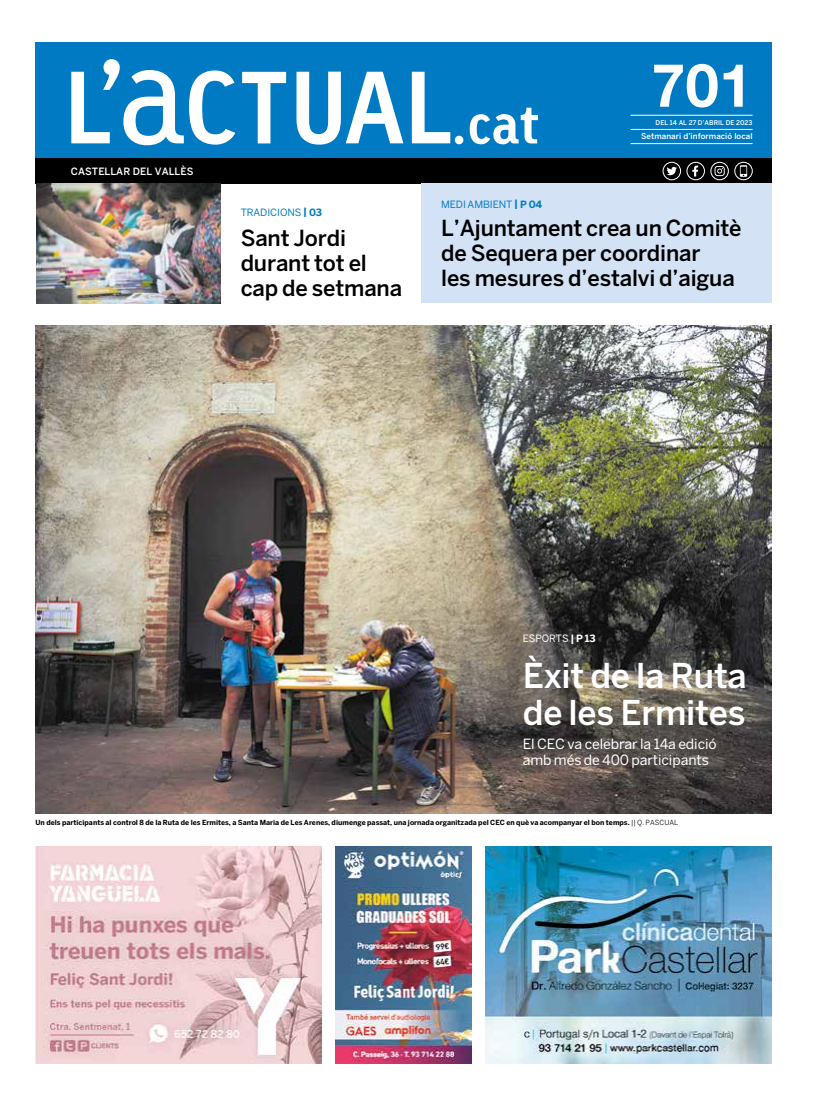
<style>
.page{position:relative;width:820px;height:1106px;background:#fff}
.page>*{position:absolute;margin:0;border:0;box-sizing:border-box;transform-origin:0 0}
.t1{font:700 60px "Helvetica Neue";color:#fff}
.t2{font:500 34px/37px "Benton Sans";letter-spacing:-.01em;color:#fff}
.t3{font:500 22px/25px "Benton Sans";letter-spacing:-.01em;color:#000}
.t4{font:14px/16px "Benton Sans";letter-spacing:-.005em;color:#fff}
.t5{font:10px "Benton Sans";letter-spacing:-.005em;color:#007ac2}
.t6{font:500 10px "Benton Sans";letter-spacing:.005em;color:#fff}
.t7{font:10px "Benton Sans";letter-spacing:-.005em;color:#fff}
.t8{font:500 8px "Benton Sans";letter-spacing:.005em;color:#fff}
.t9{font:700 7px "Benton Sans";color:#000}
.t10{font:500 6.5px "Benton Sans";letter-spacing:.005em;color:#fff}
.s1{font-weight:700}
.s2{font-weight:400}
</style>
<div class="page">
<div style="left:35px;top:43px;width:736px;height:115px;background:#007ac2"></div>
<div style="left:35px;top:158px;width:736px;height:26px;background:#000"></div>
<hr style="left:630px;top:115px;width:122px;height:1px;background:#fff">
<hr style="left:630px;top:129px;width:122px;height:1px;background:#fff">
<hr style="left:630px;top:143px;width:122px;height:1px;background:#fff">
<svg style="left:242px;top:72px;width:44px;height:71px"></svg>
<svg style="left:296px;top:72px;width:107px;height:73px"></svg>
<svg style="left:71px;top:59px;width:164px;height:86px"></svg>
<svg style="left:411px;top:72px;width:52px;height:72px"></svg>
<svg style="left:469px;top:108px;width:68px;height:36px"></svg>
<div style="left:734px;top:162px;width:18px;height:18px;border:1px solid #fff;border-radius:50%"></div>
<svg style="left:739px;top:165px;width:7px;height:12px"></svg>
<div style="left:710px;top:162px;width:18px;height:18px;border:1px solid #fff;border-radius:50%"></div>
<svg style="left:714px;top:166px;width:10px;height:10px"></svg>
<div style="left:662px;top:162px;width:18px;height:18px;border:1px solid #fff;border-radius:50%"></div>
<svg style="left:667px;top:167px;width:9px;height:9px"></svg>
<div style="left:686px;top:162px;width:18px;height:18px;border:1px solid #fff;border-radius:50%"></div>
<svg style="left:692px;top:166px;width:6px;height:10px"></svg>
<img style="left:35px;top:325px;width:736px;height:488px">
<img style="left:37px;top:184px;width:183px;height:119px">
<img style="left:35px;top:846px;width:286px;height:217px">
<img style="left:485px;top:846px;width:286px;height:217px">
<img style="left:335px;top:846px;width:136px;height:217px">
<div style="left:421px;top:184px;width:350px;height:119px;background:#d3e2f5"></div>
<h3 class="t6" style="left:71px;top:165px;width:124px">CASTELLAR DEL VALLÈS</h3>
<h3 class="t5" style="left:240px;top:207px;width:83px">TRADICIONS <span class="s1">| 03</span></h3>
<h3 class="t3" style="left:240px;top:225px;width:163px">Sant Jordi durant tot el cap de setmana</h3>
<h3 class="t5" style="left:441px;top:198px;width:103px">MEDI AMBIENT <span class="s1">| P 04</span></h3>
<h1 class="t1" style="left:651px;top:38px;width:102px">701</h1>
<p class="t10" style="left:655px;top:118px;width:98px">DEL 14 AL 27 D’ABRIL DE 2023</p>
<p class="t8" style="left:641px;top:132px;width:113px">Setmanari d’informació local</p>
<h3 class="t3" style="left:441px;top:215px;width:302px">L’Ajuntament crea un Comitè de Sequera per coordinar<br>les mesures d’estalvi d’aigua</h3>
<h3 class="t7" style="left:522px;top:632px;width:74px">ESPORTS <span class="s1">| P 13</span></h3>
<h2 class="t2" style="left:522px;top:656px;width:225px">Èxit de la Ruta de les Ermites</h2>
<h3 class="t4" style="left:522px;top:735px;width:195px">El CEC va celebrar la 14a edició amb més de 400 participants</h3>
<p class="t9" style="left:35px;top:817px;width:644px">Un dels participants al control 8 de la Ruta de les Ermites, a Santa Maria de Les Arenes, diumenge passat, una jornada organitzada pel CEC en què va acompanyar el bon temps. <span class="s2">|| Q. PASCUAL</span></p>
</div>
